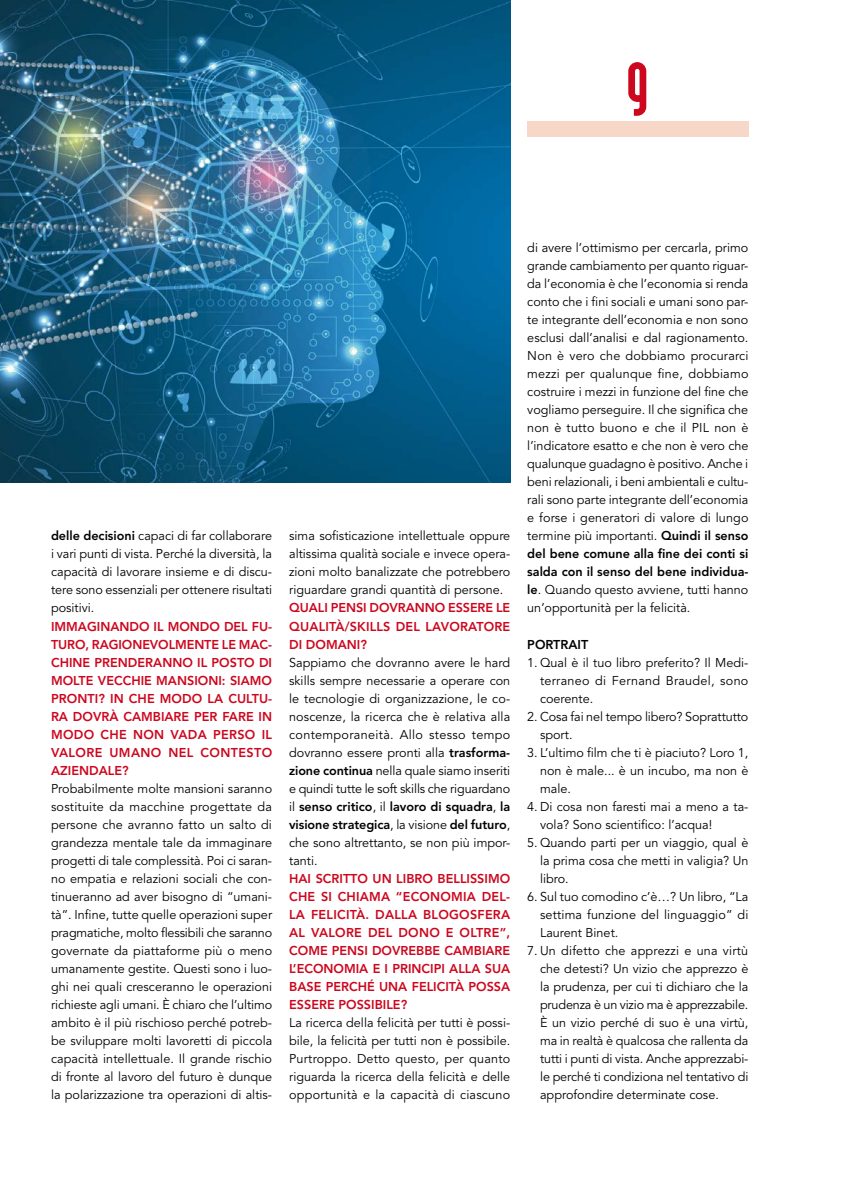
<style>
.page{position:relative;width:842px;height:1183px;background:#fff}
.page>*{position:absolute;margin:0;border:0;box-sizing:border-box;transform-origin:0 0}
.t1{font:900 90px "Modular";color:#cd071e}
.t2{font:12.75px/18px "Avenir LT Std";color:#000;text-align:justify}
.t3{font:800 12.75px/18px "Avenir LT Std";color:#cd071e;text-align:justify}
.t4{font:800 12.75px "Avenir LT Std";color:#000}
.s1{font-weight:800}
</style>
<div class="page">
<div style="left:527px;top:124px;width:221px;height:13px;background:#f6d7c8"></div>
<div style="left:527px;top:121px;width:221px;height:13px;background:#f6d7c8"></div>
<img style="left:0;top:0;width:510px;height:483px">
<h1 class="t1" style="left:626px;top:48px;width:24px">9</h1>
<p class="t2" style="left:51px;top:527px;width:223px"><span class="s1">delle decisioni</span> capaci di far collaborare i vari punti di vista. Perché la diversità, la capacità di lavorare insieme e di discu&shy;tere sono essenziali per ottenere risultati positivi.</p>
<p class="t3" style="left:51px;top:617px;width:223px">IMMAGINANDO IL MONDO DEL FU-TURO, RAGIONEVOLMENTE LE MAC-CHINE PRENDERANNO IL POSTO DI MOLTE VECCHIE MANSIONI: SIAMO PRONTI? IN CHE MODO LA CULTU-RA DOVRÀ CAMBIARE PER FARE IN MODO CHE NON VADA PERSO IL VALORE UMANO NEL CONTESTO AZIENDALE?</p>
<p class="t2" style="left:51px;top:779px;width:223px">Probabilmente molte mansioni saranno sostituite da macchine progettate da persone che avranno fatto un salto di grandezza mentale tale da immaginare progetti di tale complessità. Poi ci saran&shy;no empatia e relazioni sociali che con&shy;tinueranno ad aver bisogno di “umani&shy;tà”. Infine, tutte quelle operazioni super pragmatiche, molto flessibili che saranno governate da piattaforme più o meno umanamente gestite. Questi sono i luo&shy;ghi nei quali cresceranno le operazioni richieste agli umani. È chiaro che l’ultimo ambito è il più rischioso perché potreb&shy;be sviluppare molti lavoretti di piccola capacità intellettuale. Il grande rischio di fronte al lavoro del futuro è dunque la polarizzazione tra operazioni di altis-</p>
<p class="t2" style="left:289px;top:527px;width:223px">sima sofisticazione intellettuale oppure altissima qualità sociale e invece opera&shy;zioni molto banalizzate che potrebbero riguardare grandi quantità di persone.</p>
<p class="t3" style="left:289px;top:599px;width:223px">QUALI PENSI DOVRANNO ESSERE LE QUALITÀ/SKILLS DEL LAVORATORE DI DOMANI?</p>
<p class="t2" style="left:289px;top:653px;width:223px">Sappiamo che dovranno avere le hard skills sempre necessarie a operare con le tecnologie di organizzazione, le co&shy;noscenze, la ricerca che è relativa alla contemporaneità. Allo stesso tempo dovranno essere pronti alla <span class="s1">trasforma&shy;zione continua</span> nella quale siamo inseriti e quindi tutte le soft skills che riguardano il <span class="s1">senso critico</span>, il <span class="s1">lavoro di squadra</span>, <span class="s1">la visione strategica</span>, la visione <span class="s1">del futuro</span>, che sono altrettanto, se non più impor&shy;tanti.</p>
<p class="t3" style="left:289px;top:869px;width:223px">HAI SCRITTO UN LIBRO BELLISSIMO CHE SI CHIAMA “ECONOMIA DEL-LA FELICITÀ. DALLA BLOGOSFERA AL VALORE DEL DONO E OLTRE”, COME PENSI DOVREBBE CAMBIARE L’ECONOMIA E I PRINCIPI ALLA SUA BASE PERCHÉ UNA FELICITÀ POSSA ESSERE POSSIBILE?</p>
<p class="t2" style="left:289px;top:1013px;width:223px">La ricerca della felicità per tutti è possi&shy;bile, la felicità per tutti non è possibile.<br>Purtroppo. Detto questo, per quanto riguarda la ricerca della felicità e delle opportunità e la capacità di ciascuno</p>
<p class="t2" style="left:527px;top:239px;width:223px">di avere l’ottimismo per cercarla, primo grande cambiamento per quanto riguar&shy;da l’economia è che l’economia si renda conto che i fini sociali e umani sono par&shy;te integrante dell’economia e non sono esclusi dall’analisi e dal ragionamento.<br>Non è vero che dobbiamo procurarci mezzi per qualunque fine, dobbiamo costruire i mezzi in funzione del fine che vogliamo perseguire. Il che significa che non è tutto buono e che il PIL non è l’indicatore esatto e che non è vero che qualunque guadagno è positivo. Anche i beni relazionali, i beni ambientali e cultu&shy;rali sono parte integrante dell’economia e forse i generatori di valore di lungo termine più importanti. <span class="s1">Quindi il senso del bene comune alla fine dei conti si salda con il senso del bene individua&shy;le</span>. Quando questo avviene, tutti hanno un’opportunità per la felicità.</p>
<p class="t4" style="left:527px;top:636px;width:63px">PORTRAIT</p>
<p class="t2" style="left:540px;top:653px;width:210px;text-indent:-13px">1. Qual è il tuo libro preferito? Il Medi&shy;terraneo di Fernand Braudel, sono coerente.</p>
<p class="t2" style="left:540px;top:707px;width:210px;text-indent:-13px">2. Cosa fai nel tempo libero? Soprattutto sport.</p>
<p class="t2" style="left:540px;top:743px;width:210px;text-indent:-13px">3. L’ultimo film che ti è piaciuto? Loro 1, non è male... è un incubo, ma non è male.</p>
<p class="t2" style="left:540px;top:797px;width:210px;text-indent:-13px">4. Di cosa non faresti mai a meno a ta&shy;vola? Sono scientifico: l’acqua!</p>
<p class="t2" style="left:540px;top:833px;width:210px;text-indent:-13px">5. Quando parti per un viaggio, qual è la prima cosa che metti in valigia? Un libro.</p>
<p class="t2" style="left:540px;top:887px;width:210px;text-indent:-13px">6. Sul tuo comodino c’è…? Un libro, “La settima funzione del linguaggio” di Laurent Binet.</p>
<p class="t2" style="left:540px;top:941px;width:210px;text-indent:-13px">7. Un difetto che apprezzi e una virtù che detesti? Un vizio che apprezzo è la prudenza, per cui ti dichiaro che la prudenza è un vizio ma è apprezzabile.<br>È un vizio perché di suo è una virtù, ma in realtà è qualcosa che rallenta da tutti i punti di vista. Anche apprezzabi&shy;le perché ti condiziona nel tentativo di approfondire determinate cose.</p>
</div>
